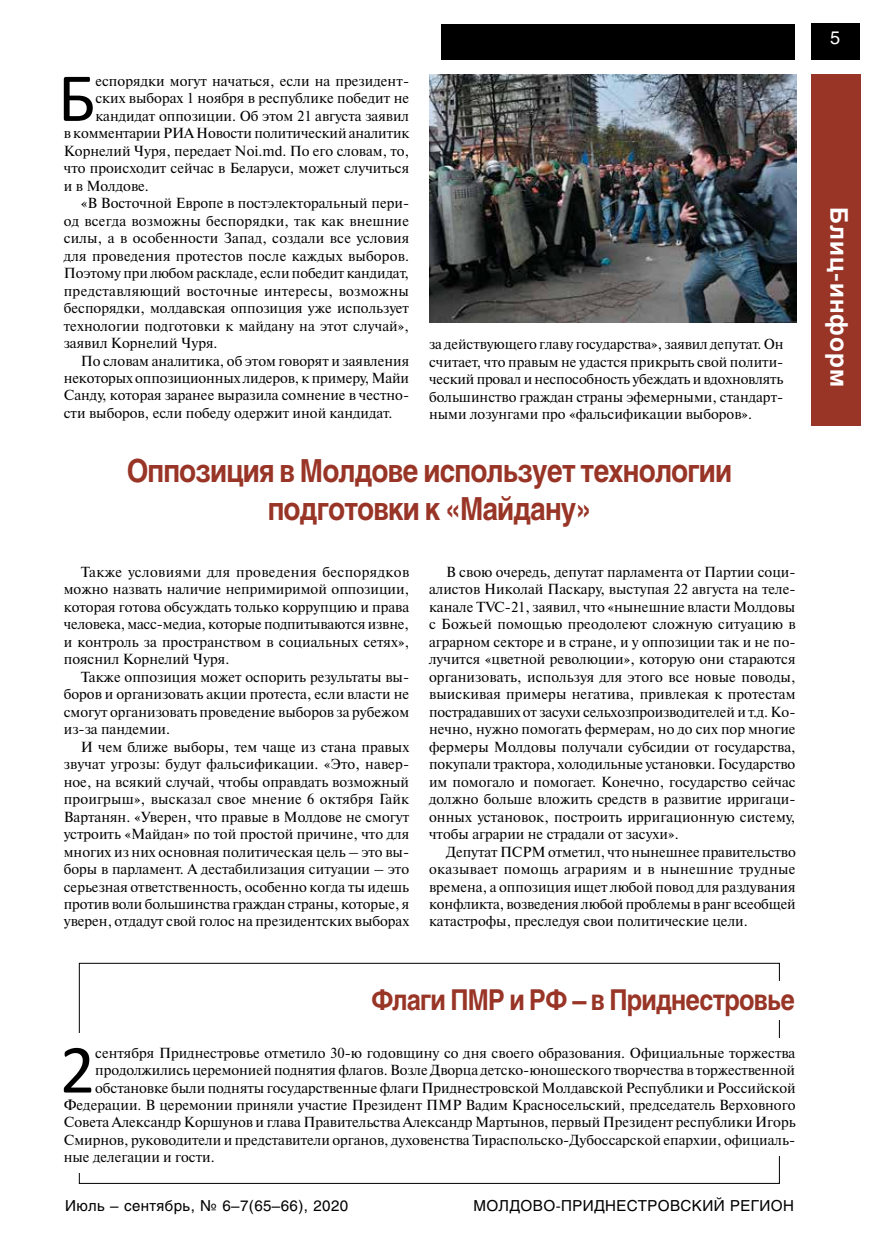
<style>
.page{position:relative;width:872px;height:1234px;background:#fff}
.page>*{position:absolute;margin:0;border:0;box-sizing:border-box;transform-origin:0 0}
.t1{font:69.6px "Calibri";color:#000}
.t2{font:700 31.5px/37.8px "Helios";letter-spacing:-.03em;color:#993527;text-align:center;scale:.88 1}
.t3{font:700 28.5px "Helios";letter-spacing:-.03em;color:#993527;scale:.88 1}
.t4{font:700 24px "Helios";letter-spacing:.05em;color:#fff}
.t5{font:18px "Helios";color:#fff}
.t6{font:15px "Helios";letter-spacing:.025em;color:#000}
.t7{font:14.55px/17.4px "Newton C";color:#000;text-align:justify}
.t8{font:14.55px "Newton C";letter-spacing:.02em;color:#000}
</style>
<div class="page">
<div style="left:811px;top:23px;width:48px;height:37px;background:#000"></div>
<div style="left:441px;top:24px;width:354px;height:35px;background:#000"></div>
<div style="left:810px;top:75px;width:50px;height:351px;background:#993527"></div>
<img style="left:429px;top:74px;width:367px;height:248px">
<h1 class="t1" style="left:58px;top:55px;width:39px">Б</h1>
<p class="t7" style="left:95px;top:72px;width:315px">еспорядки могут начаться, если на президент-</p>
<p class="t7" style="left:95px;top:90px;width:315px">ских выборах 1 ноября в республике победит не</p>
<p class="t7" style="left:95px;top:107px;width:315px">кандидат оппозиции. Об этом 21 августа заявил</p>
<p class="t7" style="left:64px;top:125px;width:347px">в комментарии РИА Новости политический аналитик</p>
<p class="t7" style="left:64px;top:142px;width:347px">Корнелий Чуря, передает Noi.md. По его словам, то,</p>
<p class="t7" style="left:64px;top:160px;width:347px">что происходит сейчас в Беларуси, может случиться</p>
<p class="t7" style="left:64px;top:177px;width:87px">и в Молдове.</p>
<p class="t7" style="left:81px;top:194px;width:330px">«В Восточной Европе в постэлекторальный пери-</p>
<p class="t7" style="left:64px;top:212px;width:347px">од всегда возможны беспорядки, так как внешние</p>
<p class="t7" style="left:64px;top:229px;width:347px">силы, а в особенности Запад, создали все условия</p>
<p class="t7" style="left:64px;top:247px;width:347px">для проведения протестов после каждых выборов.</p>
<p class="t7" style="left:64px;top:264px;width:347px">Поэтому при любом раскладе, если победит кандидат,</p>
<p class="t8" style="left:64px;top:282px;width:347px">представляющий восточные интересы, возможны</p>
<p class="t7" style="left:64px;top:299px;width:347px">беспорядки, молдавская оппозиция уже использует</p>
<p class="t7" style="left:64px;top:317px;width:347px">технологии подготовки к майдану на этот случай»,</p>
<p class="t7" style="left:64px;top:334px;width:155px">заявил Корнелий Чуря.</p>
<p class="t7" style="left:81px;top:352px;width:330px">По словам аналитика, об этом говорят и заявления</p>
<p class="t7" style="left:64px;top:369px;width:347px">некоторых оппозиционных лидеров, к примеру, Майи</p>
<p class="t7" style="left:64px;top:387px;width:347px">Санду, которая заранее выразила сомнение в честно-</p>
<p class="t7" style="left:64px;top:404px;width:330px">сти выборов, если победу одержит иной кандидат.</p>
<p class="t7" style="left:429px;top:335px;width:356px">за действующего главу государства», заявил депутат. Он считает, что правым не удастся прикрыть свой полити&shy;ческий провал и неспособность убеждать и вдохновлять большинство граждан страны эфемерными, стандарт&shy;ными лозунгами про «фальсификации выборов».</p>
<h2 class="t2" style="left:127px;top:451px;width:689px">Оппозиция в Молдове использует технологии подготовки к «Майдану»</h2>
<p class="t7" style="left:64px;top:563px;width:347px;text-indent:17px">Также условиями для проведения беспорядков можно назвать наличие непримиримой оппозиции, которая готова обсуждать только коррупцию и права человека, масс-медиа, которые подпитываются извне, и контроль за пространством в социальных сетях», пояснил Корнелий Чуря.</p>
<p class="t7" style="left:64px;top:668px;width:347px;text-indent:17px">Также оппозиция может оспорить результаты вы&shy;боров и организовать акции протеста, если власти не смогут организовать проведение выборов за рубежом из-за пандемии.</p>
<p class="t7" style="left:64px;top:738px;width:347px;text-indent:17px">И чем ближе выборы, тем чаще из стана правых звучат угрозы: будут фальсификации. «Это, навер&shy;ное, на всякий случай, чтобы оправдать возможный проигрыш», высказал свое мнение 6 октября Гайк Вартанян. «Уверен, что правые в Молдове не смогут устроить «Майдан» по той простой причине, что для многих из них основная политическая цель – это вы&shy;боры в парламент. А дестабилизация ситуации – это серьезная ответственность, особенно когда ты идешь против воли большинства граждан страны, которые, я уверен, отдадут свой голос на президентских выборах</p>
<p class="t7" style="left:429px;top:563px;width:368px;text-indent:17px">В свою очередь, депутат парламента от Партии соци&shy;алистов Николай Паскару, выступая 22 августа на теле&shy;канале TVC-21, заявил, что «нынешние власти Молдовы с Божьей помощью преодолеют сложную ситуацию в аграрном секторе и в стране, и у оппозиции так и не по&shy;лучится «цветной революции», которую они стараются организовать, используя для этого все новые поводы, выискивая примеры негатива, привлекая к протестам пострадавших от засухи сельхозпроизводителей и т.д. Ко&shy;нечно, нужно помогать фермерам, но до сих пор многие фермеры Молдовы получали субсидии от государства, покупали трактора, холодильные установки. Государство им помогало и помогает. Конечно, государство сейчас должно больше вложить средств в развитие ирригаци&shy;онных установок, построить ирригационную систему, чтобы аграрии не страдали от засухи».</p>
<p class="t7" style="left:429px;top:842px;width:368px;text-indent:17px">Депутат ПСРМ отметил, что нынешнее правительство оказывает помощь аграриям и в нынешние трудные времена, а оппозиция ищет любой повод для раздувания конфликта, возведения любой проблемы в ранг всеобщей катастрофы, преследуя свои политические цели.</p>
<h3 class="t3" style="left:371px;top:983px;width:483px">Флаги ПМР и РФ – в Приднестровье</h3>
<h1 class="t1" style="left:60px;top:1025px;width:37px">2</h1>
<p class="t7" style="left:95px;top:1043px;width:701px">сентября Приднестровье отметило 30-ю годовщину со дня своего образования. Официальные торжества</p>
<p class="t7" style="left:95px;top:1061px;width:701px">продолжились церемонией поднятия флагов. Возле Дворца детско-юношеского творчества в торжественной</p>
<p class="t7" style="left:95px;top:1078px;width:702px">обстановке были подняты государственные флаги Приднестровской Молдавской Республики и Российской</p>
<p class="t7" style="left:64px;top:1096px;width:733px">Федерации. В церемонии приняли участие Президент ПМР Вадим Красносельский, председатель Верховного</p>
<p class="t7" style="left:64px;top:1113px;width:733px">Совета Александр Коршунов и глава Правительства Александр Мартынов, первый Президент республики Игорь</p>
<p class="t7" style="left:64px;top:1130px;width:733px">Смирнов, руководители и представители органов, духовенства Тираспольско-Дубоссарской епархии, официаль-</p>
<p class="t7" style="left:64px;top:1148px;width:152px">ные делегации и гости.</p>
<p class="t6" style="left:65px;top:1196px;width:284px">Июль – сентябрь, № 6–7(65–66), 2020</p>
<p class="t6" style="left:473px;top:1196px;width:322px">МОЛДОВО-ПРИДНЕСТРОВСКИЙ РЕГИОН</p>
<p class="t5" style="left:830px;top:27px;width:12px">5</p>
<h3 class="t4" style="left:853px;top:207px;width:182px;rotate:90deg">Блиц-информ</h3>
</div>
